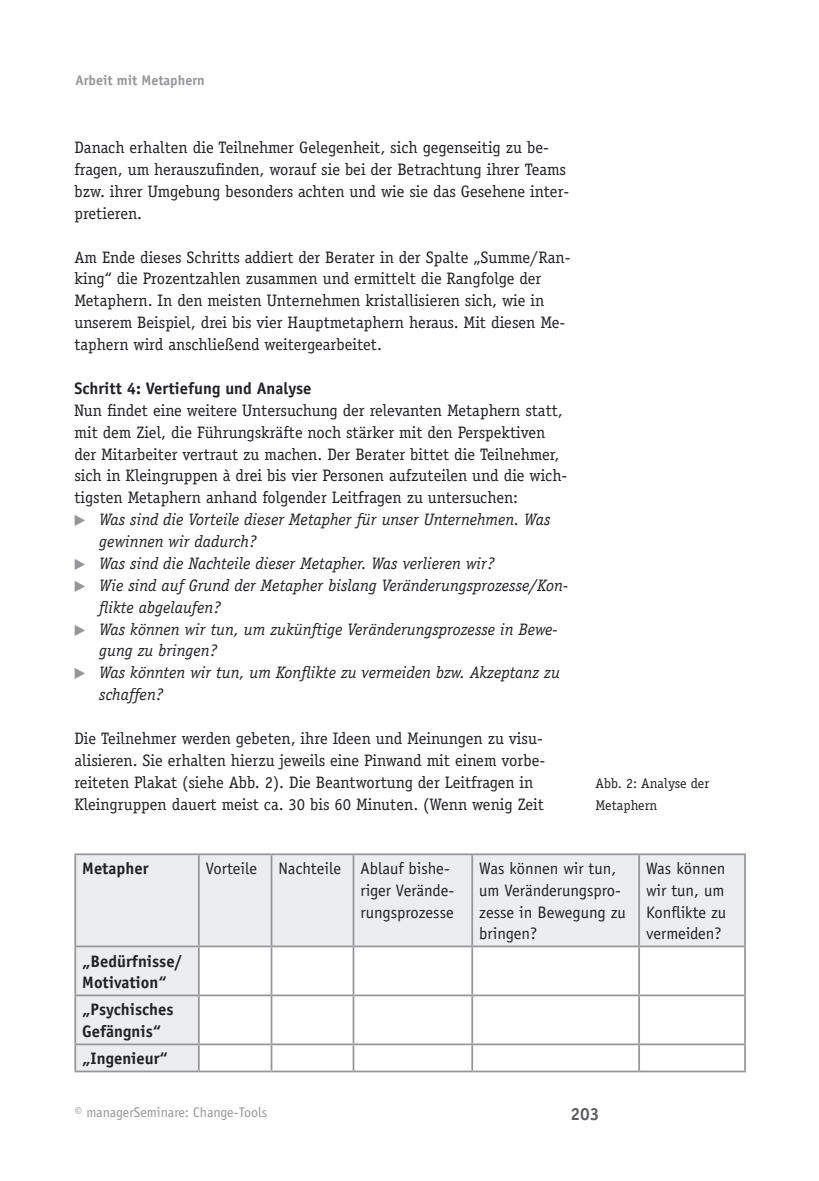
<style>
.page{position:relative;width:819px;height:1181px;background:#fff}
.page>*{position:absolute;margin:0;border:0;box-sizing:border-box;transform-origin:0 0}
.t1{font:700 17.5px "Officina Sans";color:#5c5b60}
.Fließtext{font:16.62px/21.9px "Officina Serif";color:#212125}
.Fließtext-Aufzählung_Dreiecke{font:italic 16.62px/21.9px "Officina Serif";color:#212125}
.Fließtext_Zwischenueberschrift{font:16.62px/21.9px "Officina Sans";color:#212125}
.Fließtext_Zwischenueberschrift-2{font:700 16.62px/21.9px "Officina Sans";color:#212125}
.Fußzeile_LS{font:14px "Officina Sans";color:#96969a}
.Bildunterschrift{font:14px/21.9px "Officina Serif";color:#212125}
.Kopfzeile_RS{font:700 14px "Officina Sans";color:#96969a}
</style>
<div class="page">
<svg style="left:76px;top:855px;width:668px;height:215px;fill:#ecedee"></svg>
<hr style="left:74px;top:853px;width:125px;height:2px;background:#96969a">
<hr style="left:74px;top:855px;width:2px;height:90px;background:#96969a">
<hr style="left:199px;top:853px;width:72px;height:2px;background:#96969a">
<hr style="left:198px;top:855px;width:2px;height:90px;background:#96969a">
<hr style="left:271px;top:853px;width:82px;height:2px;background:#96969a">
<hr style="left:270px;top:855px;width:2px;height:90px;background:#96969a">
<hr style="left:353px;top:853px;width:119px;height:2px;background:#96969a">
<hr style="left:352px;top:855px;width:2px;height:90px;background:#96969a">
<hr style="left:472px;top:853px;width:167px;height:2px;background:#96969a">
<hr style="left:471px;top:855px;width:2px;height:90px;background:#96969a">
<hr style="left:639px;top:853px;width:106px;height:2px;background:#96969a">
<hr style="left:638px;top:855px;width:2px;height:90px;background:#96969a">
<hr style="left:744px;top:855px;width:1px;height:90px;background:#96969a">
<hr style="left:74px;top:945px;width:125px;height:2px;background:#96969a">
<hr style="left:74px;top:947px;width:2px;height:47px;background:#96969a">
<hr style="left:199px;top:945px;width:72px;height:2px;background:#96969a">
<hr style="left:198px;top:947px;width:2px;height:47px;background:#96969a">
<hr style="left:271px;top:945px;width:82px;height:2px;background:#96969a">
<hr style="left:270px;top:947px;width:2px;height:47px;background:#96969a">
<hr style="left:353px;top:945px;width:119px;height:2px;background:#96969a">
<hr style="left:352px;top:947px;width:2px;height:47px;background:#96969a">
<hr style="left:472px;top:945px;width:167px;height:2px;background:#96969a">
<hr style="left:471px;top:947px;width:2px;height:47px;background:#96969a">
<hr style="left:639px;top:945px;width:106px;height:2px;background:#96969a">
<hr style="left:638px;top:947px;width:2px;height:47px;background:#96969a">
<hr style="left:744px;top:947px;width:1px;height:47px;background:#96969a">
<hr style="left:74px;top:994px;width:125px;height:2px;background:#96969a">
<hr style="left:74px;top:996px;width:2px;height:47px;background:#96969a">
<hr style="left:199px;top:994px;width:72px;height:2px;background:#96969a">
<hr style="left:198px;top:996px;width:2px;height:47px;background:#96969a">
<hr style="left:271px;top:994px;width:82px;height:2px;background:#96969a">
<hr style="left:270px;top:996px;width:2px;height:47px;background:#96969a">
<hr style="left:353px;top:994px;width:119px;height:2px;background:#96969a">
<hr style="left:352px;top:996px;width:2px;height:47px;background:#96969a">
<hr style="left:472px;top:994px;width:167px;height:2px;background:#96969a">
<hr style="left:471px;top:996px;width:2px;height:47px;background:#96969a">
<hr style="left:639px;top:994px;width:106px;height:2px;background:#96969a">
<hr style="left:638px;top:996px;width:2px;height:47px;background:#96969a">
<hr style="left:744px;top:996px;width:1px;height:47px;background:#96969a">
<hr style="left:74px;top:1043px;width:125px;height:2px;background:#96969a">
<hr style="left:74px;top:1045px;width:2px;height:25px;background:#96969a">
<hr style="left:199px;top:1043px;width:72px;height:2px;background:#96969a">
<hr style="left:198px;top:1045px;width:2px;height:25px;background:#96969a">
<hr style="left:271px;top:1043px;width:82px;height:2px;background:#96969a">
<hr style="left:270px;top:1045px;width:2px;height:25px;background:#96969a">
<hr style="left:353px;top:1043px;width:119px;height:2px;background:#96969a">
<hr style="left:352px;top:1045px;width:2px;height:25px;background:#96969a">
<hr style="left:472px;top:1043px;width:167px;height:2px;background:#96969a">
<hr style="left:471px;top:1045px;width:2px;height:25px;background:#96969a">
<hr style="left:639px;top:1043px;width:106px;height:2px;background:#96969a">
<hr style="left:638px;top:1045px;width:2px;height:25px;background:#96969a">
<svg style="left:744px;top:1045px;width:1px;height:25px"></svg>
<hr style="left:74px;top:1070px;width:125px;height:2px;background:#96969a">
<hr style="left:199px;top:1070px;width:72px;height:2px;background:#96969a">
<hr style="left:271px;top:1070px;width:82px;height:2px;background:#96969a">
<hr style="left:353px;top:1070px;width:119px;height:2px;background:#96969a">
<hr style="left:472px;top:1070px;width:167px;height:2px;background:#96969a">
<hr style="left:639px;top:1070px;width:106px;height:2px;background:#96969a">
<p class="Kopfzeile_RS" style="left:75px;top:72px;width:131px">Arbeit mit Metaphern</p>
<p class="Fließtext" style="left:74px;top:137px;width:496px">Danach erhalten die Teilnehmer Gelegenheit, sich gegenseitig zu be&shy;fragen, um herauszufinden, worauf sie bei der Betrachtung ihrer Teams bzw. ihrer Umgebung besonders achten und wie sie das Gesehene inter&shy;pretieren.</p>
<p class="Fließtext" style="left:74px;top:246px;width:497px">Am Ende dieses Schritts addiert der Berater in der Spalte „Summe/Ran&shy;king“ die Prozentzahlen zusammen und ermittelt die Rangfolge der Metaphern. In den meisten Unternehmen kristallisieren sich, wie in unserem Beispiel, drei bis vier Hauptmetaphern heraus. Mit diesen Me&shy;taphern wird anschließend weitergearbeitet.</p>
<p class="Fließtext_Zwischenueberschrift-2" style="left:74px;top:377px;width:239px">Schritt 4: Vertiefung und Analyse</p>
<p class="Fließtext" style="left:74px;top:399px;width:494px">Nun findet eine weitere Untersuchung der relevanten Metaphern statt, mit dem Ziel, die Führungskräfte noch stärker mit den Perspektiven der Mitarbeiter vertraut zu machen. Der Berater bittet die Teilnehmer, sich in Kleingruppen à drei bis vier Personen aufzuteilen und die wich&shy;tigsten Metaphern anhand folgender Leitfragen zu untersuchen:</p>
<p class="Fließtext-Aufzählung_Dreiecke" style="left:99px;top:509px;width:453px">Was sind die Vorteile dieser Metapher für unser Unternehmen. Was gewinnen wir dadurch?</p>
<p class="Fließtext-Aufzählung_Dreiecke" style="left:99px;top:552px;width:397px">Was sind die Nachteile dieser Metapher. Was verlieren wir?</p>
<p class="Fließtext-Aufzählung_Dreiecke" style="left:99px;top:574px;width:470px">Wie sind auf Grund der Metapher bislang Veränderungsprozesse/Kon&shy;flikte abgelaufen?</p>
<p class="Fließtext-Aufzählung_Dreiecke" style="left:99px;top:618px;width:460px">Was können wir tun, um zukünftige Veränderungsprozesse in Bewe&shy;gung zu bringen?</p>
<p class="Fließtext-Aufzählung_Dreiecke" style="left:99px;top:662px;width:462px">Was könnten wir tun, um Konflikte zu vermeiden bzw. Akzeptanz zu schaffen?</p>
<p class="Fließtext" style="left:74px;top:727px;width:472px">Die Teilnehmer werden gebeten, ihre Ideen und Meinungen zu visu&shy;alisieren. Sie erhalten hierzu jeweils eine Pinwand mit einem vorbe&shy;reiteten Plakat (siehe Abb. 2). Die Beantwortung der Leitfragen in Kleingruppen dauert meist ca. 30 bis 60 Minuten. (Wenn wenig Zeit</p>
<p class="Bildunterschrift" style="left:595px;top:772px;width:115px">Abb. 2: Analyse der<br>Metaphern</p>
<p class="Fließtext_Zwischenueberschrift-2" style="left:82px;top:857px;width:68px">Metapher</p>
<p class="Fließtext_Zwischenueberschrift" style="left:206px;top:857px;width:53px">Vorteile</p>
<p class="Fließtext_Zwischenueberschrift" style="left:278px;top:857px;width:64px">Nachteile</p>
<p class="Fließtext_Zwischenueberschrift" style="left:360px;top:857px;width:95px">Ablauf bishe&shy;riger Verände&shy;rungsprozesse</p>
<p class="Fließtext_Zwischenueberschrift" style="left:479px;top:857px;width:148px">Was können wir tun, um Veränderungspro&shy;zesse in Bewegung zu bringen?</p>
<p class="Fließtext_Zwischenueberschrift" style="left:646px;top:857px;width:82px;text-align:justify">Was können wir tun, um Konflikte zu vermeiden?</p>
<p class="Fließtext_Zwischenueberschrift-2" style="left:82px;top:949px;width:101px">„Bedürfnisse/<br>Motivation“</p>
<p class="Fließtext_Zwischenueberschrift-2" style="left:82px;top:998px;width:93px">„Psychisches<br>Gefängnis“</p>
<p class="Fließtext_Zwischenueberschrift-2" style="left:82px;top:1047px;width:87px">„Ingenieur“</p>
<p class="Fußzeile_LS" style="left:74px;top:1104px;width:194px">© managerSeminare: Change-Tools</p>
<p class="t1" style="left:570px;top:1103px;width:31px">203</p>
</div>
